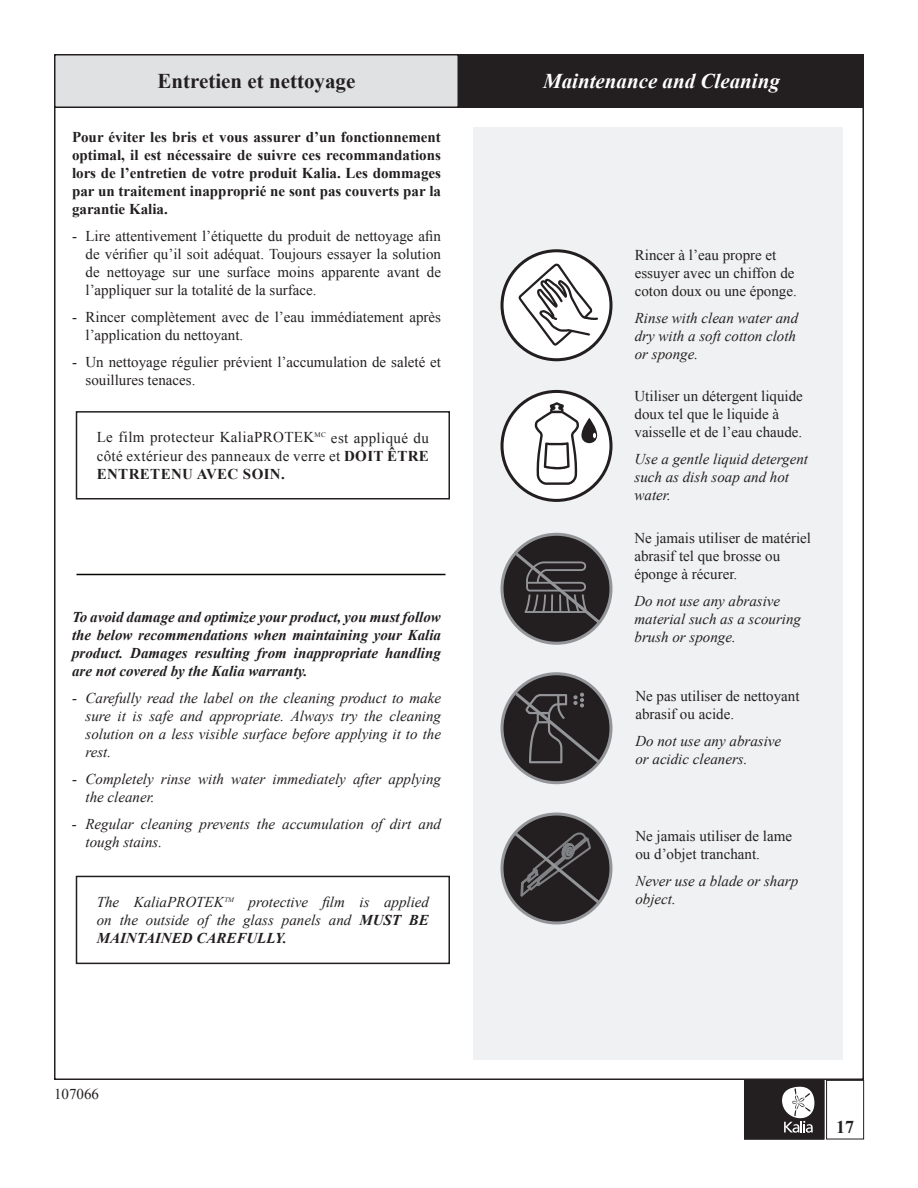
<style>
.page{position:relative;width:918px;height:1188px;background:#fff}
.page>*{position:absolute;margin:0;border:0;box-sizing:border-box;transform-origin:0 0}
.t1{font:italic 700 21px "Times New Roman";color:#fff}
.t2{font:700 21px "Times New Roman";color:#231f20}
.t3{font:700 18px "Times New Roman";color:#231f20}
.t4{font:15px/18px "Times New Roman";color:#231f20}
.t5{font:italic 15px/18px "Times New Roman";color:#231f20}
.t6{font:700 15px/18px "Times New Roman";color:#231f20;text-align:justify}
.t7{font:italic 700 15px/18px "Times New Roman";color:#231f20;text-align:justify}
.s1{font-weight:700}
</style>
<div class="page">
<div style="left:745px;top:1080px;width:79px;height:59px;background:#231f20"></div>
<svg style="left:782px;top:1086px;width:33px;height:47px"></svg>
<div style="left:744px;top:1080px;width:80px;height:59px;border:1px solid #231f20"></div>
<div style="left:826px;top:1080px;width:38px;height:59px;border:1px solid #231f20"></div>
<div style="left:55px;top:55px;width:403px;height:52px;background:#e0e1e3"></div>
<div style="left:54px;top:54px;width:405px;height:54px;border:2px solid #231f20"></div>
<div style="left:460px;top:55px;width:403px;height:52px;background:#231f20"></div>
<div style="left:459px;top:54px;width:405px;height:54px;border:2px solid #231f20"></div>
<div style="left:473px;top:128px;width:370px;height:932px;background:#f0f1f2"></div>
<hr style="left:76px;top:574px;width:370px;height:1px;background:#040503">
<svg style="left:502px;top:251px;width:109px;height:109px;fill:#fff"></svg>
<div style="left:501px;top:249px;width:112px;height:112px;border:3px solid #231f20;border-radius:50%"></div>
<svg style="left:518px;top:263px;width:80px;height:83px"></svg>
<svg style="left:502px;top:534px;width:109px;height:109px;background:#302c2e"></svg>
<div style="left:501px;top:533px;width:111px;height:112px;border:3px solid #939598;border-radius:50%"></div>
<svg style="left:512px;top:549px;width:91px;height:77px;background:#383537"></svg>
<div style="left:502px;top:391px;width:109px;height:109px;background:#fff;border-radius:50%"></div>
<div style="left:501px;top:390px;width:112px;height:112px;border:3px solid #231f20;border-radius:50%"></div>
<svg style="left:581px;top:418px;width:16px;height:25px"></svg>
<svg style="left:593px;top:433px;width:3px;height:5px"></svg>
<svg style="left:535px;top:402px;width:44px;height:83px"></svg>
<svg style="left:502px;top:674px;width:109px;height:109px;background:#302d2e"></svg>
<div style="left:501px;top:672px;width:112px;height:112px;border:3px solid #939598;border-radius:50%"></div>
<svg style="left:511px;top:689px;width:91px;height:77px;background:#353233"></svg>
<div style="left:502px;top:814px;width:109px;height:109px;background:#231f20;border-radius:50%"></div>
<div style="left:501px;top:813px;width:111px;height:111px;border:3px solid #939598;border-radius:50%"></div>
<svg style="left:511px;top:829px;width:91px;height:77px"></svg>
<div style="left:76px;top:411px;width:374px;height:89px;border:2px solid #231f20"></div>
<div style="left:76px;top:876px;width:374px;height:88px;border:2px solid #231f20"></div>
<h1 class="t2" style="left:158px;top:67px;width:199px">Entretien et nettoyage</h1>
<h1 class="t1" style="left:543px;top:66px;width:238px">Maintenance and Cleaning</h1>
<p class="t6" style="left:72px;top:128px;width:371px">Pour éviter les bris et vous assurer d’un fonctionnement optimal, il est nécessaire de suivre ces recommandations lors de l’entretien de votre produit Kalia. Les dommages par un traitement inapproprié ne sont pas couverts par la garantie Kalia.</p>
<p class="t4" style="left:86px;top:227px;width:357px;text-align:justify;text-indent:-14px">- Lire attentivement l’étiquette du produit de nettoyage afin de vérifier qu’il soit adéquat. Toujours essayer la solution de nettoyage sur une surface moins apparente avant de l’appliquer sur la totalité de la surface.</p>
<p class="t4" style="left:86px;top:308px;width:357px;text-indent:-14px">- Rincer complètement avec de l’eau immédiatement après l’application du nettoyant.</p>
<p class="t4" style="left:86px;top:353px;width:357px;text-indent:-14px">- Un nettoyage régulier prévient l’accumulation de saleté et souillures tenaces.</p>
<p class="t4" style="left:97px;top:428px;width:334px;text-align:justify">Le film protecteur KaliaPROTEK<sup>MC</sup> est appliqué du côté extérieur des panneaux de verre et <span class="s1">DOIT ÊTRE ENTRETENU AVEC SOIN.</span></p>
<p class="t7" style="left:72px;top:608px;width:371px">To avoid damage and optimize your product, you must follow the below recommendations when maintaining your Kalia product. Damages resulting from inappropriate handling are not covered by the Kalia warranty.</p>
<p class="t5" style="left:86px;top:689px;width:357px;text-align:justify;text-indent:-14px">- Carefully read the label on the cleaning product to make sure it is safe and appropriate. Always try the cleaning solution on a less visible surface before applying it to the rest.</p>
<p class="t5" style="left:85px;top:770px;width:357px;text-indent:-13px">- Completely rinse with water immediately after applying the cleaner.</p>
<p class="t5" style="left:85px;top:815px;width:357px;text-indent:-14px">- Regular cleaning prevents the accumulation of dirt and tough stains.</p>
<p class="t5" style="left:97px;top:893px;width:334px;text-align:justify">The KaliaPROTEK<sup>TM</sup> protective film is applied on the outside of the glass panels and <span class="s1">MUST BE MAINTAINED CAREFULLY.</span></p>
<p class="t4" style="left:635px;top:246px;width:164px">Rincer à l’eau propre et essuyer avec un chiffon de coton doux ou une éponge.</p>
<p class="t5" style="left:635px;top:309px;width:165px">Rinse with clean water and dry with a soft cotton cloth or sponge.</p>
<p class="t4" style="left:634px;top:387px;width:170px">Utiliser un détergent liquide doux tel que le liquide à vaisselle et de l’eau chaude.</p>
<p class="t5" style="left:634px;top:450px;width:175px">Use a gentle liquid detergent such as dish soap and hot water.</p>
<p class="t4" style="left:634px;top:528px;width:178px">Ne jamais utiliser de matériel abrasif tel que brosse ou éponge à récurer.</p>
<p class="t5" style="left:634px;top:591px;width:168px">Do not use any abrasive material such as a scouring brush or sponge.</p>
<p class="t4" style="left:635px;top:687px;width:166px">Ne pas utiliser de nettoyant abrasif ou acide.</p>
<p class="t5" style="left:635px;top:732px;width:147px">Do not use any abrasive or acidic cleaners.</p>
<p class="t4" style="left:635px;top:827px;width:158px">Ne jamais utiliser de lame ou d’objet tranchant.</p>
<p class="t5" style="left:635px;top:872px;width:164px">Never use a blade or sharp object.</p>
<p class="t4" style="left:54px;top:1084px;width:46px">107066</p>
<p class="t3" style="left:836px;top:1115px;width:19px">17</p>
</div>
